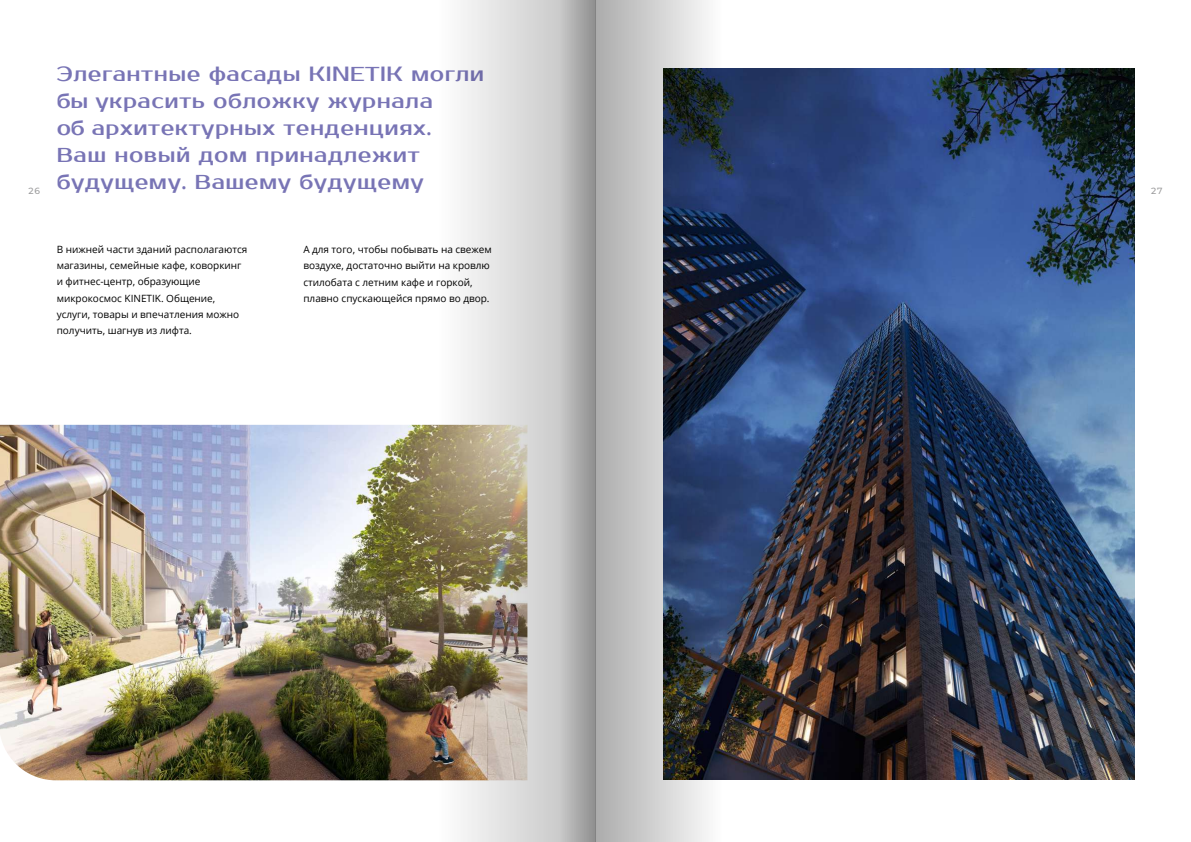
<style>
.page{position:relative;width:1191px;height:842px;background:#fff}
.page>*{position:absolute;margin:0;border:0;box-sizing:border-box;transform-origin:0 0}
.t1{font:20.5px/26.9px "Prosto One";letter-spacing:.025em;color:#7874b5}
.t2{font:10px/16.2px "Open Sans";color:#000}
.t3{font:500 9px "Montserrat";color:#9c9c9d}
</style>
<div class="page">
<img style="left:847px;top:69px;width:287px;height:711px">
<img style="left:0;top:425px;width:344px;height:355px">
<img style="left:344px;top:0;width:194px;height:842px">
<div style="left:538px;top:0;width:57px;height:842px;background:linear-gradient(to right,#dfdfdf,#959595)"></div>
<img style="left:596px;top:0;width:251px;height:842px">
<p class="t3" style="left:28px;top:185px;width:13px">26</p>
<h1 class="t1" style="left:57px;top:61px;width:429px">Элегантные фасады KINETIK могли бы украсить обложку журнала<br>об архитектурных тенденциях.<br>Ваш новый дом принадлежит</h1>
<h1 class="t1" style="left:57px;top:168px;width:369px">будущему. Вашему будущему</h1>
<p class="t2" style="left:57px;top:241px;width:192px">В нижней части зданий располагаются магазины, семейные кафе, коворкинг и фитнес-центр, образующие микрокосмос KINETIK. Общение, услуги, товары и впечатления можно получить, шагнув из лифта.</p>
<p class="t2" style="left:303px;top:241px;width:190px">А для того, чтобы побывать на свежем воздухе, достаточно выйти на кровлю стилобата с летним кафе и горкой, плавно спускающейся прямо во двор.</p>
<p class="t3" style="left:1151px;top:185px;width:13px">27</p>
</div>
